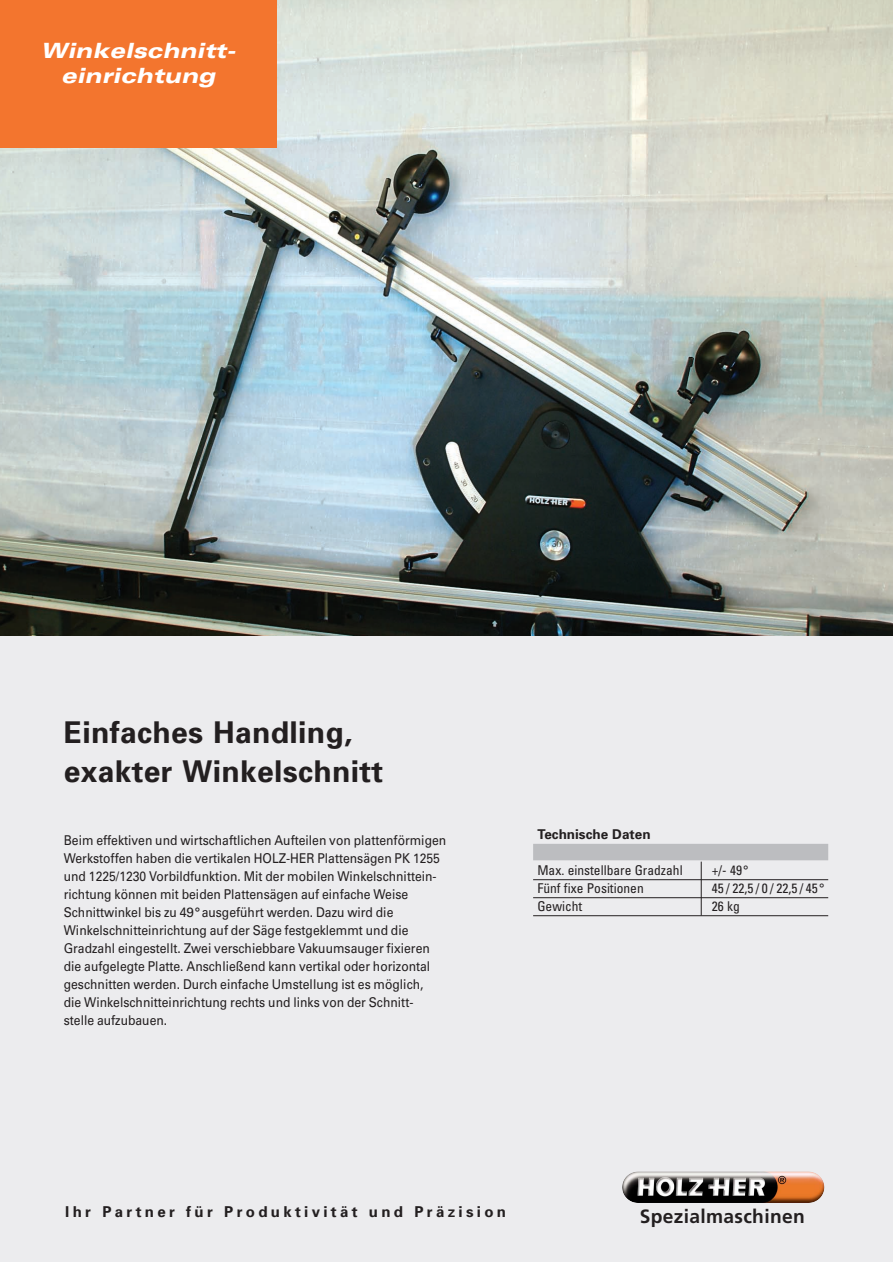
<style>
.page{position:relative;width:893px;height:1262px;background:#fff}
.page>*{position:absolute;margin:0;border:0;box-sizing:border-box;transform-origin:0 0}
.t1{font:700 30px/39px "Univers";letter-spacing:.01em;color:#231f20}
.t2{font:italic 900 expanded 21px/25.2px "Univers";color:#fff;text-align:center}
.t3{font:700 19.2px "Frutiger";letter-spacing:.015em;color:#231f20}
.t4{font:700 15px "Univers";letter-spacing:.22em;color:#231f20}
.t5{font:13.5px/18px "Univers";color:#231f20;scale:.9 1}
.t6{font:condensed 13.5px "Univers";color:#231f20}
.t7{font:700 13.5px "Univers";color:#231f20}
</style>
<div class="page">
<img style="left:0;top:0;width:892px;height:636px">
<div style="left:0;top:636px;width:892px;height:625px;background:#ececee"></div>
<div style="left:0;top:0;width:276px;height:147px;background:#f3752e"></div>
<img style="left:622px;top:1171px;width:202px;height:32px;border-radius:16px">
<div style="left:533px;top:843px;width:295px;height:17px;background:#bcbdc0"></div>
<hr style="left:533px;top:879px;width:295px;height:1px;background:#231f20">
<hr style="left:533px;top:897px;width:295px;height:1px;background:#231f20">
<hr style="left:533px;top:915px;width:295px;height:1px;background:#231f20">
<hr style="left:700px;top:861px;width:1px;height:54px;background:#231f20">
<h2 class="t2" style="left:41px;top:39px;width:196px">Winkelschnitt&shy;einrichtung</h2>
<h1 class="t1" style="left:64px;top:716px;width:321px">Einfaches Handling, exakter Winkelschnitt</h1>
<p class="t5" style="left:64px;top:832px;width:426px">Beim effektiven und wirtschaftlichen Aufteilen von plattenförmigen Werkstoffen haben die vertikalen HOLZ-HER Plattensägen PK 1255 und 1225/1230 Vorbildfunktion. Mit der mobilen Winkelschnittein&shy;richtung können mit beiden Plattensägen auf einfache Weise Schnittwinkel bis zu 49°ausgeführt werden. Dazu wird die Winkelschnitteinrichtung auf der Säge festgeklemmt und die Gradzahl eingestellt. Zwei verschiebbare Vakuumsauger fixieren die aufgelegte Platte. Anschließend kann vertikal oder horizontal geschnitten werden. Durch einfache Umstellung ist es möglich,<br>die Winkelschnitteinrichtung rechts und links von der Schnitt&shy;stelle aufzubauen.</p>
<p class="t7" style="left:537px;top:829px;width:115px">Technische Daten</p>
<p class="t6" style="left:537px;top:865px;width:147px">Max. einstellbare Gradzahl</p>
<p class="t6" style="left:711px;top:865px;width:38px">+/- 49°</p>
<p class="t6" style="left:537px;top:883px;width:108px">Fünf fixe Positionen</p>
<p class="t6" style="left:711px;top:883px;width:114px">45/22,5/0/22,5/45°</p>
<p class="t6" style="left:537px;top:901px;width:46px">Gewicht</p>
<p class="t6" style="left:711px;top:901px;width:30px">26 kg</p>
<p class="t4" style="left:65px;top:1205px;width:442px">Ihr Partner für Produktivität und Präzision</p>
<h3 class="t3" style="left:640px;top:1208px;width:166px">Spezialmaschinen</h3>
</div>
